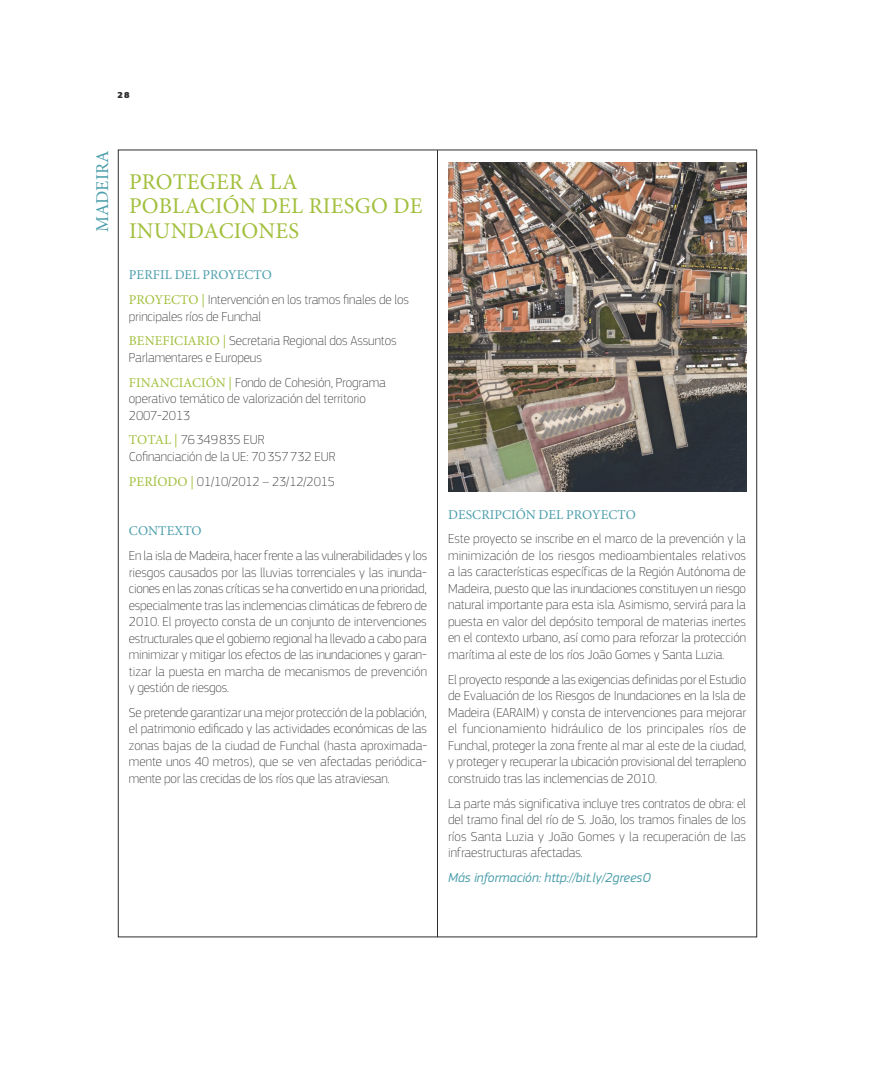
<style>
.page{position:relative;width:875px;height:1066px;background:#fff}
.page>*{position:absolute;margin:0;border:0;box-sizing:border-box;transform-origin:0 0}
.t1{font:22.5px/24.8px "Minion Pro";letter-spacing:.01em;color:#a2c03e}
.t2{font:18px "Minion Pro";letter-spacing:.005em;color:#4d9fac}
.t3{font:100 13.5px/16.5px "EC Square Sans Pro";letter-spacing:-.005em;color:#2e2e2d;text-align:justify}
.t4{font:13.5px "Minion Pro";letter-spacing:.005em;color:#4d9fac}
.t5{font:italic 13.5px "EC Square Sans Pro";letter-spacing:-.005em;color:#4d9fac}
.t6{font:900 9px "EC Square Sans Pro";color:#2e2e2d}
.s1{font-family:"Minion Pro";font-weight:400;color:#a2c03e}
</style>
<div class="page">
<hr style="left:437px;top:150px;width:1px;height:787px;background:#2e2e2d">
<img style="left:448px;top:163px;width:297px;height:328px">
<p class="t6" style="left:118px;top:89px;width:13px">28</p>
<h2 class="t2" style="left:90px;top:232px;width:84px;rotate:-90deg">MADEIRA</h2>
<h1 class="t1" style="left:129px;top:169px;width:295px">PROTEGER A LA<br>POBLACIÓN DEL RIESGO DE<br>INUNDACIONES</h1>
<p class="t4" style="left:129px;top:266px;width:144px">PERFIL DEL PROYECTO</p>
<p class="t3" style="left:129px;top:291px;width:281px"><span class="s1">PROYECTO |</span> Intervención en los tramos finales de los principales ríos de Funchal</p>
<p class="t3" style="left:129px;top:332px;width:269px"><span class="s1">BENEFICIARIO |</span> Secretaria Regional dos Assuntos<br>Parlamentares e Europeus</p>
<p class="t3" style="left:129px;top:374px;width:258px;text-align:left"><span class="s1">FINANCIACIÓN |</span> Fondo de Cohesión, Programa operativo temático de valorización del territorio<br>2007-2013</p>
<p class="t3" style="left:129px;top:431px;width:208px"><span class="s1">TOTAL |</span> 76349835 EUR<br>Cofinanciación de la UE: 70357732 EUR</p>
<p class="t3" style="left:129px;top:473px;width:207px"><span class="s1">PERÍODO |</span> 01/10/2012 – 23/12/2015</p>
<p class="t4" style="left:129px;top:522px;width:74px">CONTEXTO</p>
<p class="t3" style="left:129px;top:547px;width:299px">En la isla de Madeira, hacer frente a las vulnerabilidades y los riesgos causados por las lluvias torrenciales y las inunda&shy;ciones en las zonas críticas se ha convertido en una prioridad, especialmente tras las inclemencias climáticas de febrero de 2010. El proyecto consta de un conjunto de intervenciones estructurales que el gobierno regional ha llevado a cabo para minimizar y mitigar los efectos de las inundaciones y garan&shy;tizar la puesta en marcha de mecanismos de prevención y gestión de riesgos.</p>
<p class="t3" style="left:129px;top:704px;width:299px">Se pretende garantizar una mejor protección de la población, el patrimonio edificado y las actividades económicas de las zonas bajas de la ciudad de Funchal (hasta aproximada&shy;mente unos 40 metros), que se ven afectadas periódica&shy;mente por las crecidas de los ríos que las atraviesan.</p>
<p class="t4" style="left:448px;top:505px;width:189px">DESCRIPCIÓN DEL PROYECTO</p>
<p class="t3" style="left:448px;top:530px;width:299px">Este proyecto se inscribe en el marco de la prevención y la minimización de los riesgos medioambientales relativos a las características específicas de la Región Autónoma de Madeira, puesto que las inundaciones constituyen un riesgo natural importante para esta isla. Asimismo, servirá para la puesta en valor del depósito temporal de materias inertes en el contexto urbano, así como para reforzar la protección marítima al este de los ríos João Gomes y Santa Luzia.</p>
<p class="t3" style="left:448px;top:670px;width:299px">El proyecto responde a las exigencias definidas por el Estudio de Evaluación de los Riesgos de Inundaciones en la Isla de Madeira (EARAIM) y consta de intervenciones para mejorar el funcionamiento hidráulico de los principales ríos de Funchal, proteger la zona frente al mar al este de la ciudad, y proteger y recuperar la ubicación provisional del terrapleno construido tras las inclemencias de 2010.</p>
<p class="t3" style="left:448px;top:794px;width:299px">La parte más significativa incluye tres contratos de obra: el del tramo final del río de S. João, los tramos finales de los ríos Santa Luzia y João Gomes y la recuperación de las infraestructuras afectadas.</p>
<p class="t5" style="left:448px;top:869px;width:204px">Más información: http://bit.ly/2greesO</p>
</div>
